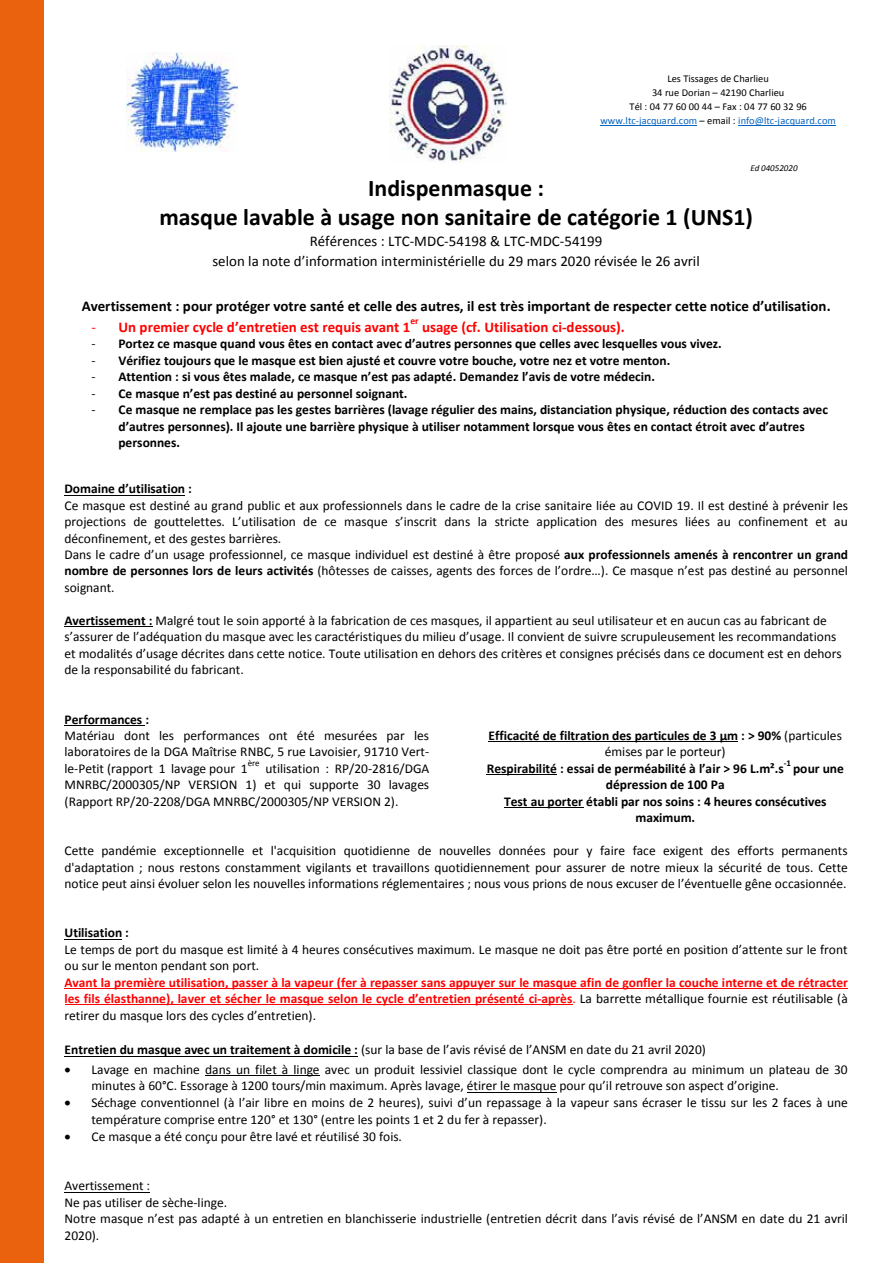
<style>
.page{position:relative;width:893px;height:1263px;background:#fff}
.page>*{position:absolute;margin:0;border:0;box-sizing:border-box;transform-origin:0 0}
.t1{font:700 23.85px/29.2px "Calibri";color:#000;text-align:center}
.t2{font:14.85px/20.1px "Calibri";color:#000;text-align:center}
.t3{font:700 14.85px "Calibri";letter-spacing:.005em;color:#000}
.t4{font:700 14.85px "Calibri";letter-spacing:.005em;color:#f00}
.t5{font:13.5px/16.5px "Calibri";color:#000}
.t6{font:700 13.5px/16.5px "Calibri";color:#000;text-align:center}
.t7{font:700 13.5px/16.5px "Calibri";color:#f00;text-align:justify}
.t8{font:10.35px/13.8px "Calibri";letter-spacing:.005em;color:#000;text-align:center}
.t9{font:700 9.75px "Calibri";color:#f00}
.t10{font:italic 9px "Calibri";letter-spacing:-.005em;color:#000}
.t11{font:9px "Calibri";color:#000}
.t12{font:700 9px "Calibri";color:#000}
.s1{color:#0563c1}
.s2{font-weight:400}
.s3{font-weight:700}
.s4{font-weight:400;color:#000}
</style>
<div class="page">
<div style="left:0;top:0;width:44px;height:1263px;background:#eb620e"></div>
<hr style="left:601px;top:125px;width:96px;height:1px;background:#0563c1">
<hr style="left:738px;top:125px;width:98px;height:1px;background:#0563c1">
<hr style="left:65px;top:495px;width:120px;height:1px;background:#000">
<hr style="left:65px;top:626px;width:88px;height:1px;background:#000">
<hr style="left:65px;top:725px;width:80px;height:1px;background:#000">
<hr style="left:489px;top:741px;width:249px;height:1px;background:#000">
<hr style="left:487px;top:774px;width:70px;height:1px;background:#000">
<hr style="left:504px;top:807px;width:79px;height:1px;background:#000">
<hr style="left:65px;top:939px;width:57px;height:1px;background:#000">
<hr style="left:65px;top:988px;width:783px;height:1px;background:#f00">
<hr style="left:65px;top:1004px;width:507px;height:1px;background:#f00">
<hr style="left:65px;top:1056px;width:293px;height:1px;background:#000">
<hr style="left:205px;top:1075px;width:115px;height:1px;background:#000">
<hr style="left:467px;top:1091px;width:89px;height:1px;background:#000">
<hr style="left:65px;top:1191px;width:85px;height:1px;background:#000">
<img style="left:390px;top:46px;width:116px;height:116px">
<img style="left:127px;top:53px;width:110px;height:98px">
<p class="t8" style="left:600px;top:72px;width:237px">Les Tissages de Charlieu<br>34 rue Dorian – 42190 Charlieu<br>Tél : 04 77 60 00 44 – Fax : 04 77 60 32 96 <span class="s1">www.ltc-jacquard.com</span> – email : <span class="s1">info@ltc-jacquard.com</span></p>
<p class="t10" style="left:750px;top:162px;width:49px">Ed 04052020</p>
<h1 class="t1" style="left:159px;top:173px;width:595px">Indispenmasque :<br>masque lavable à usage non sanitaire de catégorie 1 (UNS1)</h1>
<p class="t2" style="left:213px;top:231px;width:489px">Références : LTC-MDC-54198 &amp; LTC-MDC-54199<br>selon la note d’information interministérielle du 29 mars 2020 révisée le 26 avril</p>
<p class="t3" style="left:82px;top:297px;width:750px">Avertissement : pour protéger votre santé et celle des autres, il est très important de respecter cette notice d’utilisation.</p>
<p class="t4" style="left:91px;top:317px;width:320px"><span class="s2">-</span> Un premier cycle d’entretien est requis avant 1</p>
<p class="t9" style="left:410px;top:314px;width:10px">er</p>
<p class="t4" style="left:422px;top:317px;width:204px">usage (cf. Utilisation ci-dessous).</p>
<p class="t6" style="left:91px;top:336px;width:632px"><span class="s2">-</span> Portez ce masque quand vous êtes en contact avec d’autres personnes que celles avec lesquelles vous vivez.</p>
<p class="t6" style="left:92px;top:352px;width:580px"><span class="s2">-</span> Vérifiez toujours que le masque est bien ajusté et couvre votre bouche, votre nez et votre menton.</p>
<p class="t6" style="left:92px;top:369px;width:565px"><span class="s2">-</span> Attention : si vous êtes malade, ce masque n’est pas adapté. Demandez l’avis de votre médecin.</p>
<p class="t6" style="left:92px;top:385px;width:317px"><span class="s2">-</span> Ce masque n’est pas destiné au personnel soignant.</p>
<p class="t6" style="left:118px;top:401px;width:711px;text-align:left;text-indent:-27px"><span class="s2">-</span> Ce masque ne remplace pas les gestes barrières (lavage régulier des mains, distanciation physique, réduction des contacts avec d’autres personnes). Il ajoute une barrière physique à utiliser notamment lorsque vous êtes en contact étroit avec d’autres personnes.</p>
<p class="t6" style="left:65px;top:480px;width:129px">Domaine d’utilisation :</p>
<p class="t5" style="left:65px;top:497px;width:785px">Ce masque est destiné au grand public et aux professionnels dans le cadre de la crise sanitaire liée au COVID 19. Il est destiné à prévenir les projections de gouttelettes. L’utilisation de ce masque s’inscrit dans la stricte application des mesures liées au confinement et au déconfinement, et des gestes barrières.<br>Dans le cadre d’un usage professionnel, ce masque individuel est destiné à être proposé <span class="s3">aux professionnels amenés à rencontrer un grand nombre de personnes lors de leurs activités</span> (hôtesses de caisses, agents des forces de l’ordre…). Ce masque n’est pas destiné au personnel soignant.</p>
<p class="t5" style="left:65px;top:612px;width:779px"><span class="s3">Avertissement :</span> Malgré tout le soin apporté à la fabrication de ces masques, il appartient au seul utilisateur et en aucun cas au fabricant de s’assurer de l’adéquation du masque avec les caractéristiques du milieu d’usage. Il convient de suivre scrupuleusement les recommandations et modalités d’usage décrites dans cette notice. Toute utilisation en dehors des critères et consignes précisés dans ce document est en dehors de la responsabilité du fabricant.</p>
<p class="t6" style="left:65px;top:711px;width:86px">Performances :</p>
<p class="t5" style="left:65px;top:727px;width:366px;text-align:justify">Matériau dont les performances ont été mesurées par les laboratoires de la DGA Maîtrise RNBC, 5 rue Lavoisier, 91710 Vert&shy;le-Petit (rapport 1 lavage pour 1</p>
<p class="t6" style="left:489px;top:727px;width:355px">Efficacité de filtration des particules de 3 μm : &gt; 90% <span class="s2">(particules émises par le porteur)</span></p>
<p class="t6" style="left:487px;top:760px;width:298px">Respirabilité : essai de perméabilité à l’air &gt; 96 L.m².s</p>
<p class="t12" style="left:784px;top:757px;width:9px">-1</p>
<p class="t11" style="left:248px;top:757px;width:14px">ère</p>
<p class="t5" style="left:65px;top:760px;width:366px;text-align:justify;text-indent:201px">utilisation : RP/20-2816/DGA MNRBC/2000305/NP VERSION 1) et qui supporte 30 lavages (Rapport RP/20-2208/DGA MNRBC/2000305/NP VERSION 2).</p>
<p class="t6" style="left:793px;top:760px;width:52px">pour une</p>
<p class="t6" style="left:504px;top:776px;width:324px">dépression de 100 Pa<br>Test au porter établi par nos soins : 4 heures consécutives maximum.</p>
<p class="t5" style="left:65px;top:842px;width:785px;text-align:justify">Cette pandémie exceptionnelle et l'acquisition quotidienne de nouvelles données pour y faire face exigent des efforts permanents d'adaptation ; nous restons constamment vigilants et travaillons quotidiennement pour assurer de notre mieux la sécurité de tous. Cette notice peut ainsi évoluer selon les nouvelles informations réglementaires ; nous vous prions de nous excuser de l’éventuelle gêne occasionnée.</p>
<p class="t6" style="left:65px;top:924px;width:66px">Utilisation :</p>
<p class="t5" style="left:65px;top:941px;width:785px">Le temps de port du masque est limité à 4 heures consécutives maximum. Le masque ne doit pas être porté en position d’attente sur le front ou sur le menton pendant son port.</p>
<p class="t7" style="left:65px;top:974px;width:785px">Avant la première utilisation, passer à la vapeur (fer à repasser sans appuyer sur le masque afin de gonfler la couche interne et de rétracter les fils élasthanne), laver et sécher le masque selon le cycle d’entretien présenté ci-après<span class="s2">.</span> <span class="s4">La barrette métallique fournie est réutilisable (à retirer du masque lors des cycles d’entretien).</span></p>
<p class="t5" style="left:65px;top:1042px;width:643px"><span class="s3">Entretien du masque avec un traitement à domicile :</span> (sur la base de l’avis révisé de l’ANSM en date du 21 avril 2020)</p>
<p class="t5" style="left:91px;top:1061px;width:758px;text-indent:-27px">• Lavage en machine dans un filet à linge avec un produit lessiviel classique dont le cycle comprendra au minimum un plateau de 30 minutes à 60°C. Essorage à 1200 tours/min maximum. Après lavage, étirer le masque pour qu’il retrouve son aspect d’origine.</p>
<p class="t5" style="left:91px;top:1094px;width:758px;text-indent:-27px">• Séchage conventionnel (à l’air libre en moins de 2 heures), suivi d’un repassage à la vapeur sans écraser le tissu sur les 2 faces à une température comprise entre 120° et 130° (entre les points 1 et 2 du fer à repasser).</p>
<p class="t5" style="left:65px;top:1128px;width:339px">• Ce masque a été conçu pour être lavé et réutilisé 30 fois.</p>
<p class="t5" style="left:65px;top:1177px;width:785px">Avertissement :<br>Ne pas utiliser de sèche-linge.<br>Notre masque n’est pas adapté à un entretien en blanchisserie industrielle (entretien décrit dans l’avis révisé de l’ANSM en date du 21 avril 2020).</p>
</div>
